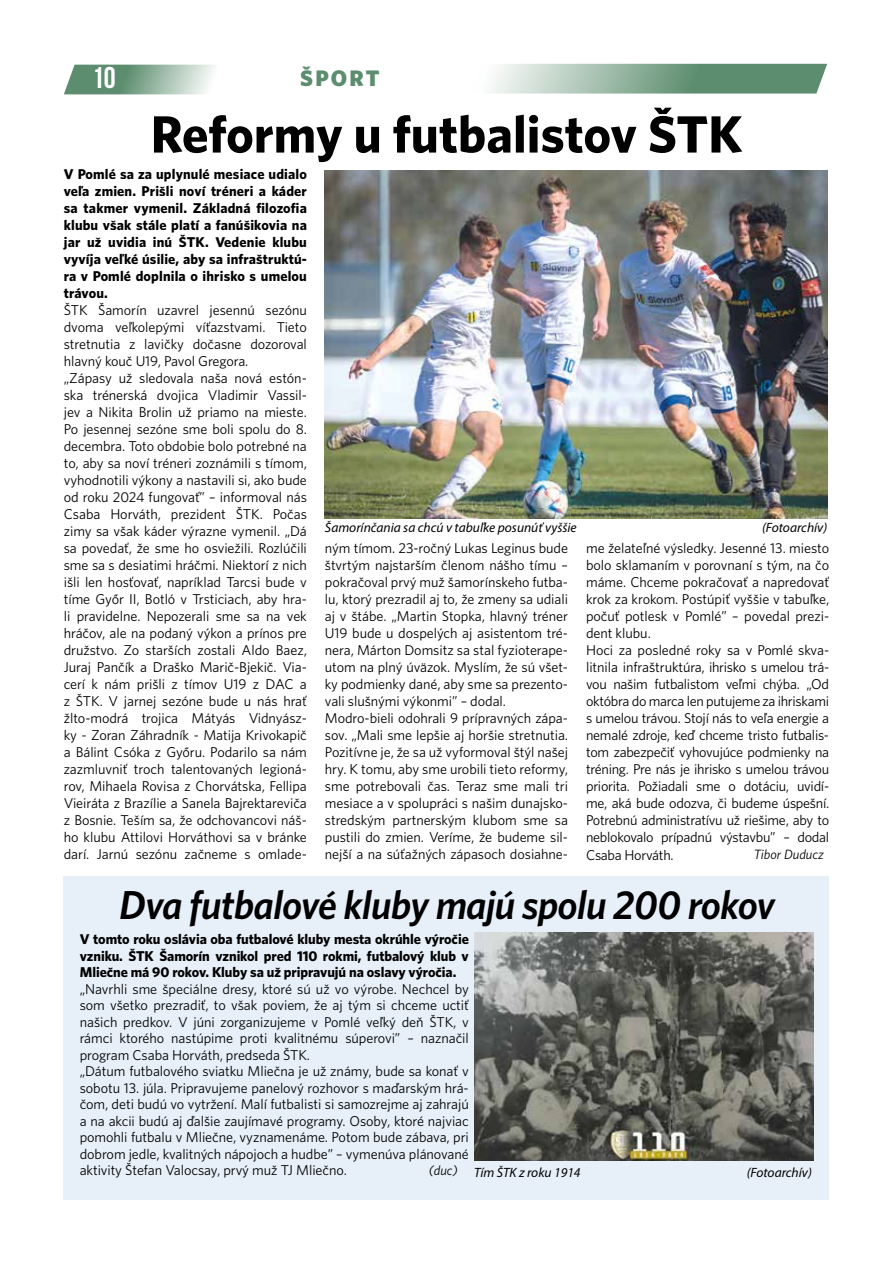
<style>
.page{position:relative;width:893px;height:1263px;background:#fff}
.page>*{position:absolute;margin:0;border:0;box-sizing:border-box;transform-origin:0 0}
.t1{font:52.5px "Whitney CE Bold";color:#000}
.t2{font:italic 40.5px "Whitney CE Semibold";letter-spacing:-.02em;color:#000}
.t3{font:30px "Bebas Neue";color:#fff}
.t4{font:22.5px "Whitney CE Black";letter-spacing:.1em;color:#5c8d6e}
.t5{font:14.25px/17px "Whitney C Ebook";letter-spacing:-.005em;color:#000}
.t6{font:14.25px/17px "Whitney CE Bold";letter-spacing:-.005em;color:#000;text-align:justify}
.t7{font:italic 13.5px "Myriad Pro";color:#000}
.t8{font:italic 13.5px "Whitney C Ebook";color:#000}
</style>
<div class="page">
<svg style="left:64px;top:65px;width:151px;height:29px;background:#92b39e"></svg>
<svg style="left:490px;top:64px;width:337px;height:30px;background:#8fb19c"></svg>
<img style="left:325px;top:170px;width:502px;height:349px">
<div style="left:64px;top:876px;width:765px;height:323px;background:#e7f0f9"></div>
<img style="left:474px;top:933px;width:339px;height:228px">
<h3 class="t3" style="left:92px;top:61px;width:25px">10</h3>
<h3 class="t4" style="left:300px;top:64px;width:81px">ŠPORT</h3>
<h1 class="t1" style="left:151px;top:103px;width:593px">Reformy u futbalistov ŠTK</h1>
<p class="t6" style="left:64px;top:165px;width:245px">V Pomlé sa za uplynulé mesiace udialo veľa zmien. Prišli noví tréneri a káder sa takmer vymenil. Základná filozofia klubu však stále platí a fanúšikovia na jar už uvidia inú ŠTK. Vedenie klubu vyvíja veľké úsilie, aby sa infraštruktú&shy;ra v Pomlé doplnila o ihrisko s umelou trávou.</p>
<p class="t5" style="left:64px;top:301px;width:245px">ŠTK Šamorín uzavrel jesennú sezónu dvoma veľkolepými víťazstvami. Tieto stretnutia z lavičky dočasne dozoroval hlavný kouč U19, Pavol Gregora.<br>„Zápasy už sledovala naša nová estón&shy;ska trénerská dvojica Vladimir Vassil&shy;jev a Nikita Brolin už priamo na mieste.<br>Po jesennej sezóne sme boli spolu do 8. decembra. Toto obdobie bolo potrebné na to, aby sa noví tréneri zoznámili s tímom, vyhodnotili výkony a nastavili si, ako bude od roku 2024 fungovať” – informoval nás Csaba Horváth, prezident ŠTK. Počas zimy sa však káder výrazne vymenil. „Dá sa povedať, že sme ho osviežili. Rozlúčili sme sa s desiatimi hráčmi. Niektorí z nich išli len hosťovať, napríklad Tarcsi bude v tíme Győr II, Botló v Trsticiach, aby hra&shy;li pravidelne. Nepozerali sme sa na vek hráčov, ale na podaný výkon a prínos pre družstvo. Zo starších zostali Aldo Baez, Juraj Pančík a Draško Marič-Bjekič. Via&shy;cerí k nám prišli z tímov U19 z DAC a z ŠTK. V jarnej sezóne bude u nás hrať žlto-modrá trojica Mátyás Vidnyász&shy;ky - Zoran Záhradník - Matija Krivokapič a Bálint Csóka z Győru. Podarilo sa nám zazmluvniť troch talentovaných legioná&shy;rov, Mihaela Rovisa z Chorvátska, Fellipa Vieiráta z Brazílie a Sanela Bajrektareviča z Bosnie. Teším sa, že odchovancovi náš&shy;ho klubu Attilovi Horváthovi sa v bránke darí. Jarnú sezónu začneme s omlade-</p>
<p class="t7" style="left:325px;top:519px;width:253px">Šamorínčania sa chcú v tabuľke posunúť vyššie</p>
<p class="t7" style="left:762px;top:519px;width:67px">(Fotoarchív)</p>
<p class="t5" style="left:325px;top:539px;width:245px">ným tímom. 23-ročný Lukas Leginus bude štvrtým najstarším členom nášho tímu – pokračoval prvý muž šamorínskeho futba&shy;lu, ktorý prezradil aj to, že zmeny sa udiali aj v štábe. „Martin Stopka, hlavný tréner U19 bude u dospelých aj asistentom tré&shy;nera, Márton Domsitz sa stal fyzioterape&shy;utom na plný úväzok. Myslím, že sú všet&shy;ky podmienky dané, aby sme sa prezento&shy;vali slušnými výkonmi” – dodal.<br>Modro-bieli odohrali 9 prípravných zápa&shy;sov. „Mali sme lepšie aj horšie stretnutia.<br>Pozitívne je, že sa už vyformoval štýl našej hry. K tomu, aby sme urobili tieto reformy, sme potrebovali čas. Teraz sme mali tri mesiace a v spolupráci s našim dunajsko&shy;stredským partnerským klubom sme sa pustili do zmien. Veríme, že budeme sil&shy;nejší a na súťažných zápasoch dosiahne-</p>
<p class="t5" style="left:586px;top:540px;width:245px">me želateľné výsledky. Jesenné 13. miesto bolo sklamaním v porovnaní s tým, na čo máme. Chceme pokračovať a napredovať krok za krokom. Postúpiť vyššie v tabuľke, počuť potlesk v Pomlé” – povedal prezi&shy;dent klubu.<br>Hoci za posledné roky sa v Pomlé skva&shy;litnila infraštruktúra, ihrisko s umelou trá&shy;vou našim futbalistom veľmi chýba. „Od októbra do marca len putujeme za ihriskami s umelou trávou. Stojí nás to veľa energie a nemalé zdroje, keď chceme tristo futbalis&shy;tom zabezpečiť vyhovujúce podmienky na tréning. Pre nás je ihrisko s umelou trávou priorita. Požiadali sme o dotáciu, uvidí&shy;me, aká bude odozva, či budeme úspešní.<br>Potrebnú administratívu už riešime, aby to neblokovalo prípadnú výstavbu” – dodal Csaba Horváth.</p>
<p class="t8" style="left:754px;top:847px;width:71px">Tibor Duducz</p>
<h2 class="t2" style="left:119px;top:881px;width:657px">Dva futbalové kluby majú spolu 200 rokov</h2>
<p class="t6" style="left:80px;top:931px;width:391px;line-height:16.5px">V tomto roku oslávia oba futbalové kluby mesta okrúhle výročie vzniku. ŠTK Šamorín vznikol pred 110 rokmi, futbalový klub v Mliečne má 90 rokov. Kluby sa už pripravujú na oslavy výročia.</p>
<p class="t5" style="left:80px;top:980px;width:391px;line-height:16.5px">„Navrhli sme špeciálne dresy, ktoré sú už vo výrobe. Nechcel by som všetko prezradiť, to však poviem, že aj tým si chceme uctiť našich predkov. V júni zorganizujeme v Pomlé veľký deň ŠTK, v rámci ktorého nastúpime proti kvalitnému súperovi” – naznačil program Csaba Horváth, predseda ŠTK.<br>„Dátum futbalového sviatku Mliečna je už známy, bude sa konať v sobotu 13. júla. Pripravujeme panelový rozhovor s maďarským hrá&shy;čom, deti budú vo vytržení. Malí futbalisti si samozrejme aj zahrajú a na akcii budú aj ďalšie zaujímavé programy. Osoby, ktoré najviac pomohli futbalu v Mliečne, vyznamenáme. Potom bude zábava, pri dobrom jedle, kvalitných nápojoch a hudbe” – vymenúva plánované aktivity Štefan Valocsay, prvý muž TJ Mliečno.</p>
<p class="t8" style="left:429px;top:1163px;width:31px">(duc)</p>
<p class="t7" style="left:474px;top:1164px;width:108px">Tím ŠTK z roku 1914</p>
<p class="t7" style="left:747px;top:1164px;width:67px">(Fotoarchív)</p>
</div>
